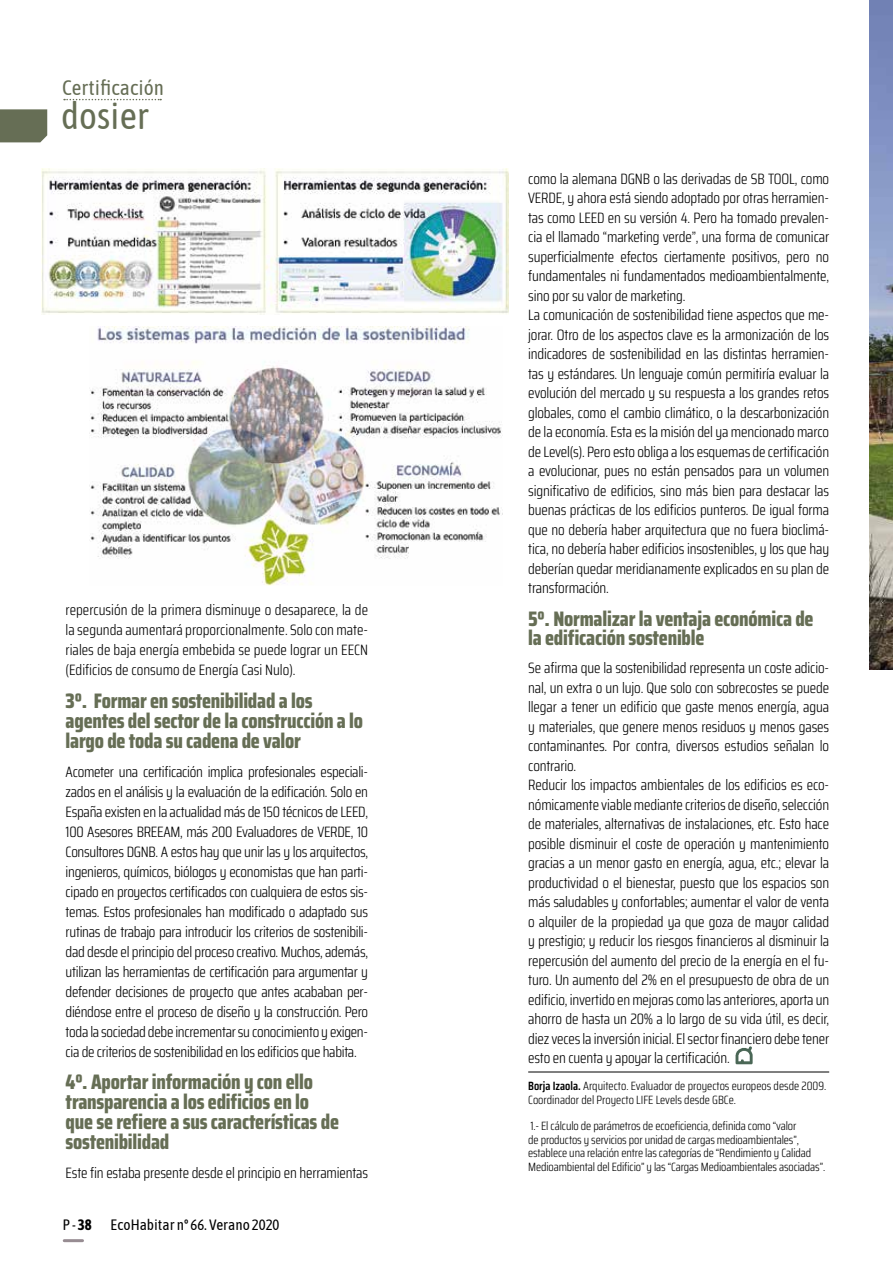
<style>
.page{position:relative;width:893px;height:1263px;background:#fff}
.page>*{position:absolute;margin:0;border:0;box-sizing:border-box;transform-origin:0 0}
.t1{font:37.5px "Asap Condensed";color:#666e55}
.t2{font:800 21px/20px "Saira Condensed";letter-spacing:-.01em;color:#666e55}
.t3{font:21px "Asap Condensed";color:#666e55}
.t4{font:300 15px/19.5px "Saira Condensed";letter-spacing:-.01em;color:#000;text-align:justify}
.t5{font:15px "Asap Condensed";color:#000}
.t6{font:300 12px/13.5px "Saira Condensed";letter-spacing:-.01em;color:#000}
.s1{font-weight:700}
.s2{font-weight:600}
.s3{color:#fff}
</style>
<div class="page">
<img style="left:870px;top:0;width:23px;height:669px">
<img style="left:735px;top:1046px;width:18px;height:19px">
<hr style="left:528px;top:1072px;width:301px;height:1px;background:#000">
<img style="left:41px;top:169px;width:468px;height:145px">
<img style="left:89px;top:326px;width:414px;height:260px">
<hr style="left:64px;top:1239px;width:19px;height:3px;background:#978c92">
<svg style="left:64px;top:99px;width:97px;height:1px"></svg>
<div style="left:0;top:109px;width:47px;height:33px;background:#666e55"></div>
<h2 class="t3" style="left:62px;top:74px;width:103px">Certificación</h2>
<h1 class="t1" style="left:61px;top:91px;width:90px">dosier</h1>
<p class="t4" style="left:66px;top:600px;width:304px;line-height:20px">repercusión de la primera disminuye o desaparece, la de la segunda aumentará proporcionalmente. Solo con mate&shy;riales de baja energía embebida se puede lograr un EECN (Edificios de consumo de Energía Casi Nulo).</p>
<h2 class="t2" style="left:66px;top:691px;width:299px">3º. Formar en sostenibilidad a los agentes del sector de la construcción a lo largo de toda su cadena de valor</h2>
<p class="t4" style="left:66px;top:761px;width:304px;line-height:20px">Acometer una certificación implica profesionales especiali&shy;zados en el análisis y la evaluación de la edificación. Solo en España existen en la actualidad más de 150 técnicos de LEED, 100 Asesores BREEAM, más 200 Evaluadores de VERDE, 10<br>Consultores DGNB. A estos hay que unir las y los arquitectos, ingenieros, químicos, biólogos y economistas que han parti&shy;cipado en proyectos certificados con cualquiera de estos sis&shy;temas. Estos profesionales han modificado o adaptado sus rutinas de trabajo para introducir los criterios de sostenibili&shy;dad desde el principio del proceso creativo. Muchos, además, utilizan las herramientas de certificación para argumentar y defender decisiones de proyecto que antes acababan per&shy;diéndose entre el proceso de diseño y la construcción. Pero toda la sociedad debe incrementar su conocimiento y exigen&shy;cia de criterios de sostenibilidad en los edificios que habita.</p>
<h2 class="t2" style="left:66px;top:1072px;width:275px">4º. Aportar información y con ello transparencia a los edificios en lo que se refiere a sus características de sostenibilidad</h2>
<p class="t4" style="left:66px;top:1162px;width:304px">Este fin estaba presente desde el principio en herramientas</p>
<p class="t5" style="left:63px;top:1215px;width:30px">P - <span class="s1">38</span></p>
<p class="t5" style="left:111px;top:1215px;width:170px">EcoHabitar nº 66. Verano 2020</p>
<p class="t4" style="left:528px;top:169px;width:302px;text-align:left">como la alemana DGNB o las derivadas de SB TOOL, como VERDE, y ahora está siendo adoptado por otras herramien&shy;tas como LEED en su versión 4. Pero ha tomado prevalen&shy;cia el llamado “marketing verde”, una forma de comunicar superficialmente efectos ciertamente positivos, pero no fundamentales ni fundamentados medioambientalmente, sino por su valor de marketing.<br>La comunicación de sostenibilidad tiene aspectos que me&shy;jorar. Otro de los aspectos clave es la armonización de los indicadores de sostenibilidad en las distintas herramien&shy;tas y estándares. Un lenguaje común permitiría evaluar la evolución del mercado y su respuesta a los grandes retos globales, como el cambio climático, o la descarbonización de la economía. Esta es la misión del ya mencionado marco de Level(s). Pero esto obliga a los esquemas de certificación a evolucionar, pues no están pensados para un volumen significativo de edificios, sino más bien para destacar las buenas prácticas de los edificios punteros. De igual forma que no debería haber arquitectura que no fuera bioclimá&shy;tica, no debería haber edificios insostenibles, y los que hay deberían quedar meridianamente explicados en su plan de transformación.</p>
<h2 class="t2" style="left:528px;top:609px;width:287px;line-height:19.5px">5º. Normalizar la ventaja económica de la edificación sostenible</h2>
<p class="t4" style="left:528px;top:658px;width:302px;text-align:left">Se afirma que la sostenibilidad representa un coste adicio&shy;nal, un extra o un lujo. Que solo con sobrecostes se puede llegar a tener un edificio que gaste menos energía, agua y materiales, que genere menos residuos y menos gases contaminantes. Por contra, diversos estudios señalan lo contrario.<br>Reducir los impactos ambientales de los edificios es eco&shy;nómicamente viable mediante criterios de diseño, selección de materiales, alternativas de instalaciones, etc. Esto hace posible disminuir el coste de operación y mantenimiento gracias a un menor gasto en energía, agua, etc.; elevar la productividad o el bienestar, puesto que los espacios son más saludables y confortables; aumentar el valor de venta o alquiler de la propiedad ya que goza de mayor calidad y prestigio; y reducir los riesgos financieros al disminuir la repercusión del aumento del precio de la energía en el fu&shy;turo. Un aumento del 2% en el presupuesto de obra de un edificio, invertido en mejoras como las anteriores, aporta un ahorro de hasta un 20% a lo largo de su vida útil, es decir, diez veces la inversión inicial. El sector financiero debe tener esto en cuenta y apoyar la certificación.</p>
<p class="t6" style="left:528px;top:1079px;width:300px"><span class="s2">Borja Izaola.</span> Arquitecto. Evaluador de proyectos europeos desde 2009.<br>Coordinador del Proyecto LIFE Levels desde GBCe.</p>
<p class="t6" style="left:528px;top:1119px;width:301px">1.- El cálculo de parámetros de ecoeficiencia, definida como “valor<br>de productos y servicios por unidad de cargas medioambientales”, establece una relación entre las categorías de “Rendimiento y Calidad Medioambiental del Edificio” y las “Cargas Medioambientales asociadas”.<span class="s3">.</span></p>
</div>
